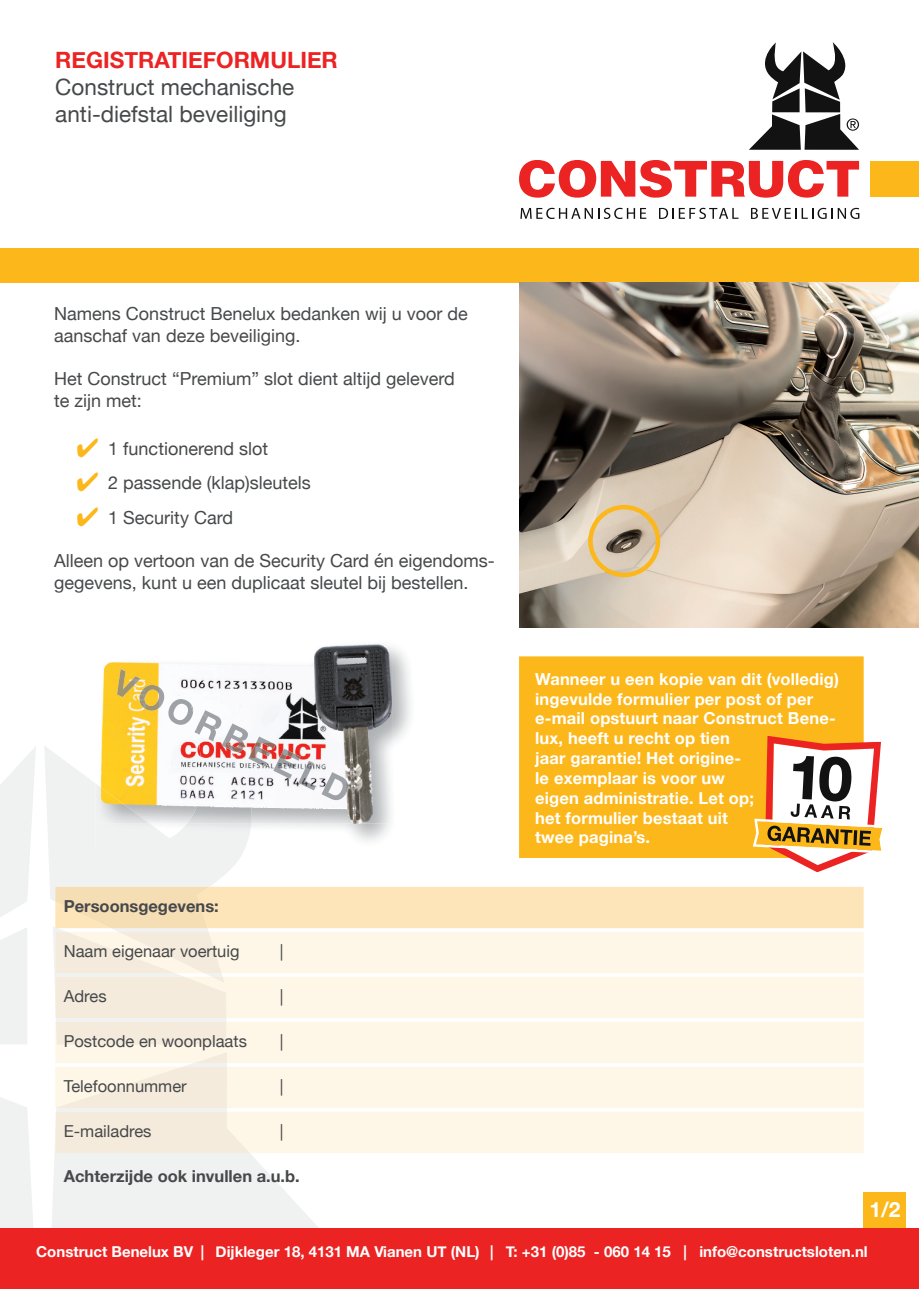
<style>
.page{position:relative;width:919px;height:1289px;background:#fff}
.page>*{position:absolute;margin:0;border:0;box-sizing:border-box;transform-origin:0 0}
.t1{font:26.4px/34.7px "Zapf Dingbats ITC";color:#fcb71a;text-align:justify}
.t2{font:22.5px/27px "Helvetica Neue";color:#46484a}
.t3{font:700 22.5px "Helvetica Neue";color:#ec2323}
.t4{font:700 21px "Helvetica Neue";color:#fff}
.t5{font:18px/21.6px "Helvetica Neue";color:#46484a}
.t6{font:700 16.5px/19.8px "Helvetica Neue";letter-spacing:.01em;color:#fff}
.t7{font:16.5px "Helvetica Neue";color:#46484a}
.t8{font:700 16.5px "Helvetica Neue";color:#46484a}
.t9{font:700 15px "Helvetica Neue";color:#fff}
</style>
<div class="page">
<div style="left:0;top:928px;width:27px;height:116px;background:#f0f1f1"></div>
<svg style="left:0;top:747px;width:36px;height:170px"></svg>
<svg style="left:0;top:1097px;width:33px;height:130px"></svg>
<div style="left:870px;top:161px;width:35px;height:36px;background:#fcb71a"></div>
<svg style="left:519px;top:160px;width:340px;height:38px"></svg>
<svg style="left:749px;top:42px;width:110px;height:108px"></svg>
<svg style="left:520px;top:208px;width:126px;height:11px"></svg>
<svg style="left:659px;top:208px;width:79px;height:11px"></svg>
<svg style="left:751px;top:208px;width:108px;height:11px"></svg>
<div style="left:0;top:248px;width:918px;height:34px;background:#fcb71a"></div>
<div style="left:905px;top:161px;width:13px;height:35px;background:#fcb71a"></div>
<div style="left:0;top:1227px;width:918px;height:61px;background:#ec2323"></div>
<img style="left:519px;top:282px;width:399px;height:345px">
<div style="left:588px;top:505px;width:72px;height:72px;border:4px solid #fcb71a;border-radius:50%"></div>
<img style="left:102px;top:644px;width:290px;height:91px">
<img style="left:101px;top:699px;width:153px;height:36px">
<div style="left:863px;top:1192px;width:43px;height:35px;background:#fcb71a"></div>
<div style="left:519px;top:656px;width:344px;height:79px;background:#fcb71a"></div>
<img style="left:117px;top:669px;width:76px;height:55px">
<svg style="left:191px;top:703px;width:2px;height:9px"></svg>
<img style="left:194px;top:710px;width:27px;height:23px">
<img style="left:196px;top:713px;width:20px;height:22px">
<img style="left:224px;top:723px;width:24px;height:12px">
<svg style="left:44px;top:735px;width:841px;height:493px"></svg>
<img style="left:248px;top:736px;width:100px;height:64px">
<p class="t3" style="left:55px;top:46px;width:284px">REGISTRATIEFORMULIER</p>
<p class="t2" style="left:55px;top:73px;width:240px">Construct mechanische anti-diefstal beveiliging</p>
<p class="t5" style="left:54px;top:303px;width:415px">Namens Construct Benelux bedanken wij u voor de aanschaf van deze beveiliging.</p>
<p class="t5" style="left:54px;top:368px;width:402px">Het Construct “Premium” slot dient altijd geleverd te zijn met:</p>
<p class="t5" style="left:108px;top:431px;width:204px;line-height:34.5px">1 functionerend slot<br>2 passende (klap)sleutels<br>1 Security Card</p>
<p class="t5" style="left:54px;top:549px;width:442px">Alleen op vertoon van de Security Card én eigendoms&shy;gegevens, kunt u een duplicaat sleutel bij bestellen.</p>
<h1 class="t1" style="left:77px;top:430px;width:24px">✔ ✔ ✔</h1>
<p class="t8" style="left:64px;top:896px;width:156px">Persoonsgegevens:</p>
<p class="t7" style="left:64px;top:941px;width:177px">Naam eigenaar voertuig</p>
<p class="t7" style="left:280px;top:941px;width:5px">|</p>
<p class="t7" style="left:64px;top:986px;width:44px">Adres</p>
<p class="t7" style="left:280px;top:986px;width:5px">|</p>
<p class="t7" style="left:64px;top:1031px;width:185px">Postcode en woonplaats</p>
<p class="t7" style="left:280px;top:1031px;width:5px">|</p>
<p class="t7" style="left:64px;top:1076px;width:124px">Telefoonnummer</p>
<p class="t7" style="left:280px;top:1076px;width:5px">|</p>
<p class="t7" style="left:64px;top:1121px;width:89px">E-mailadres</p>
<p class="t7" style="left:280px;top:1121px;width:5px">|</p>
<p class="t8" style="left:64px;top:1166px;width:237px">Achterzijde ook invullen a.u.b.</p>
<p class="t6" style="left:535px;top:668px;width:305px">Wanneer u een kopie van dit (volledig) ingevulde formulier per post of per e-mail opstuurt naar Construct Bene&shy;lux, heeft u recht op tien<br>jaar garantie! Het origine-<br>le exemplaar is voor uw<br>eigen administratie. Let op;<br>het formulier bestaat uit<br>twee pagina’s.</p>
<p class="t4" style="left:869px;top:1196px;width:33px">1/2</p>
<p class="t9" style="left:36px;top:1242px;width:445px">Construct Benelux BV | Dijkleger 18, 4131 MA Vianen UT (NL)</p>
<p class="t9" style="left:490px;top:1242px;width:379px">| T: +31 (0)85 - 060 14 15 | info@constructsloten.nl</p>
</div>
